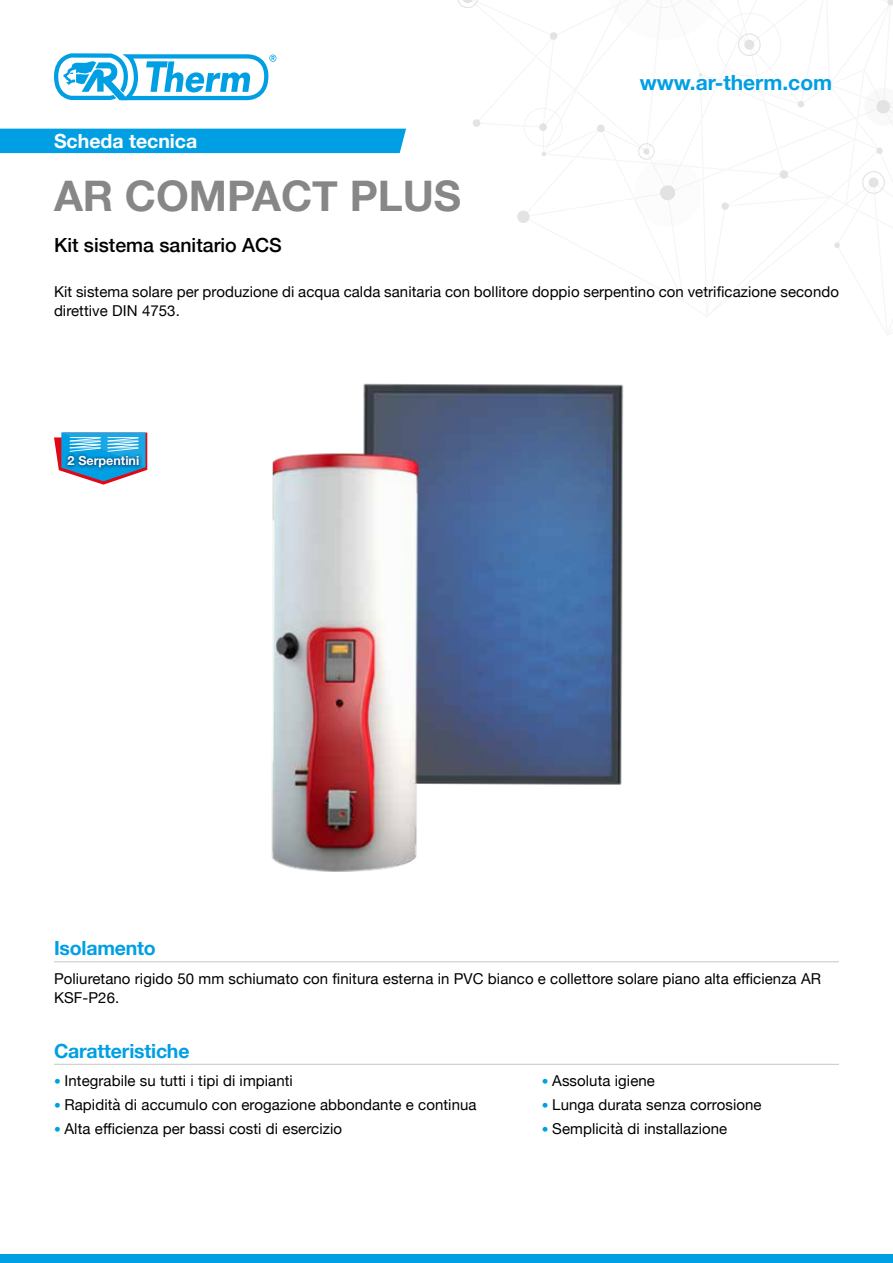
<style>
.page{position:relative;width:893px;height:1263px;background:#fff}
.page>*{position:absolute;margin:0;border:0;box-sizing:border-box;transform-origin:0 0}
.t1{font:700 42.15px "Helvetica Neue";color:#878787}
.t2{font:700 21px "Helvetica Neue";color:#009fe3}
.t3{font:700 19.5px "Helvetica Neue";letter-spacing:-.01em;color:#009fe3}
.t4{font:500 19.5px "Helvetica Neue";color:#000}
.t5{font:700 19.5px "Helvetica Neue";color:#fff}
.t6{font:15px/19.5px "Helvetica Neue";letter-spacing:.005em;color:#000}
.t7{font:700 12.6px "Helvetica Neue";color:#fff}
.s1{font-weight:300;font-size:13.5px;color:#009fe3}
</style>
<div class="page">
<svg style="left:457px;top:0;width:436px;height:248px"></svg>
<svg style="left:54px;top:53px;width:222px;height:48px"></svg>
<div style="left:0;top:1254px;width:893px;height:9px;background:#009fe3"></div>
<img style="left:271px;top:383px;width:353px;height:489px">
<hr style="left:54px;top:961px;width:785px;height:1px;background:#c6c6c6">
<hr style="left:54px;top:1064px;width:785px;height:1px;background:#c6c6c6">
<svg style="left:54px;top:432px;width:93px;height:53px"></svg>
<div style="left:0;top:129px;width:406px;height:24px;background:#009fe3"></div>
<h3 class="t5" style="left:54px;top:125px;width:145px">Scheda tecnica</h3>
<h2 class="t2" style="left:640px;top:66px;width:194px">www.ar-therm.com</h2>
<h1 class="t1" style="left:54px;top:163px;width:409px">AR COMPACT PLUS</h1>
<h3 class="t4" style="left:54px;top:229px;width:229px">Kit sistema sanitario ACS</h3>
<p class="t6" style="left:54px;top:282px;width:786px">Kit sistema solare per produzione di acqua calda sanitaria con bollitore doppio serpentino con vetrificazione secondo direttive DIN 4753.</p>
<p class="t7" style="left:68px;top:451px;width:73px">2 Serpentini</p>
<h3 class="t3" style="left:54px;top:933px;width:103px">Isolamento</h3>
<p class="t6" style="left:54px;top:970px;width:769px">Poliuretano rigido 50 mm schiumato con finitura esterna in PVC bianco e collettore solare piano alta efficienza AR<br>KSF-P26.</p>
<h3 class="t3" style="left:54px;top:1035px;width:137px">Caratteristiche</h3>
<p class="t6" style="left:54px;top:1072px;width:240px"><span class="s1">•</span> Integrabile su tutti i tipi di impianti</p>
<p class="t6" style="left:54px;top:1096px;width:424px"><span class="s1">•</span> Rapidità di accumulo con erogazione abbondante e continua</p>
<p class="t6" style="left:54px;top:1120px;width:290px"><span class="s1">•</span> Alta efficienza per bassi costi di esercizio</p>
<p class="t6" style="left:542px;top:1072px;width:115px"><span class="s1">•</span> Assoluta igiene</p>
<p class="t6" style="left:542px;top:1096px;width:221px"><span class="s1">•</span> Lunga durata senza corrosione</p>
<p class="t6" style="left:542px;top:1120px;width:187px"><span class="s1">•</span> Semplicità di installazione</p>
</div>
